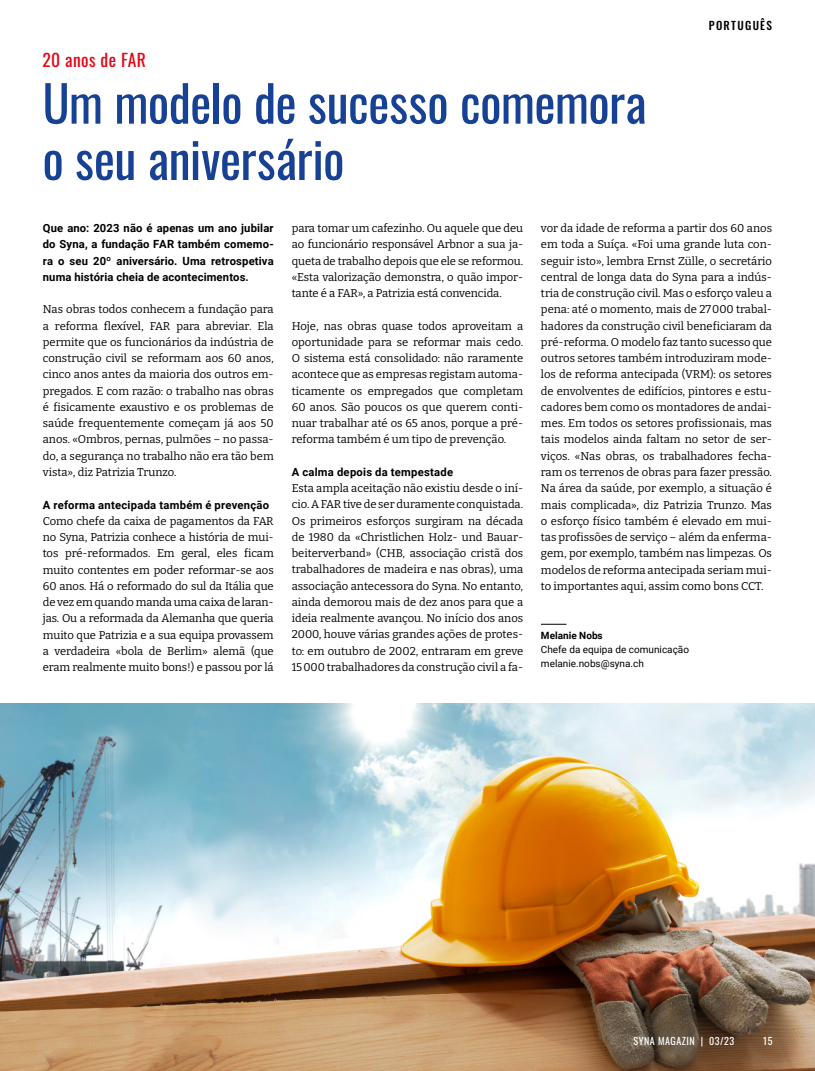
<style>
.page{position:relative;width:815px;height:1071px;background:#fff}
.page>*{position:absolute;margin:0;border:0;box-sizing:border-box;transform-origin:0 0}
.t1{font:50px/56.2px "Oswald";letter-spacing:-.01em;color:#164194}
.t2{font:17.5px "Oswald";letter-spacing:.025em;color:#e30613}
.t3{font:11.25px/16.2px "Bitter";color:#000;text-align:justify}
.t4{font:700 11.25px/16.2px "Roboto";letter-spacing:.02em;color:#000;text-align:justify}
.t5{font:500 11.25px "Oswald";letter-spacing:.115em;color:#000}
.t6{font:10px/14.4px "Roboto";color:#000}
.t7{font:10px "Oswald";letter-spacing:.05em;color:#fff}
.t8{font:700 10px "Roboto";color:#000}
</style>
<div class="page">
<img style="left:0;top:703px;width:815px;height:367px">
<svg style="left:541px;top:623px;width:25px;height:1px"></svg>
<h2 class="t2" style="left:43px;top:45px;width:105px">20 anos de FAR</h2>
<h1 class="t1" style="left:43px;top:70px;width:606px">Um modelo de sucesso comemora o seu aniversário</h1>
<p class="t5" style="left:709px;top:16px;width:65px">PORTUGUÊS</p>
<p class="t4" style="left:43px;top:219px;width:232px">Que ano: 2023 não é apenas um ano jubilar do Syna, a fundação FAR também comemo&shy;ra o seu 20º aniversário. Uma retrospetiva numa história cheia de acontecimentos.</p>
<p class="t3" style="left:43px;top:301px;width:232px">Nas obras todos conhecem a fundação para a reforma flexível, FAR para abreviar. Ela permite que os funcionários da indústria de construção civil se reformam aos 60 anos, cinco anos antes da maioria dos outros em&shy;pregados. E com razão: o trabalho nas obras é fisicamente exaustivo e os problemas de saúde frequentemente começam já aos 50 anos. «Ombros, pernas, pulmões – no passa&shy;do, a segurança no trabalho não era tão bem vista», diz Patrizia Trunzo.</p>
<p class="t4" style="left:43px;top:496px;width:228px">A reforma antecipada também é prevenção</p>
<p class="t3" style="left:43px;top:512px;width:232px">Como chefe da caixa de pagamentos da FAR no Syna, Patrizia conhece a história de mui&shy;tos pré-reformados. Em geral, eles ficam muito contentes em poder reformar- se aos 60 anos. Há o reformado do sul da Itália que de vez em quando manda uma caixa de laran&shy;jas. Ou a reformada da Alemanha que queria muito que Patrizia e a sua equipa provassem a verdadeira «bola de Berlim» alemã (que eram realmente muito bons!) e passou por lá</p>
<p class="t3" style="left:292px;top:219px;width:233px">para tomar um cafezinho. Ou aquele que deu ao funcionário responsável Arbnor a sua ja&shy;queta de trabalho depois que ele se reformou. «Esta valorização demonstra, o quão impor&shy;tante é a FAR», a Patrizia está convencida.</p>
<p class="t3" style="left:292px;top:317px;width:233px">Hoje, nas obras quase todos aproveitam a oportunidade para se reformar mais cedo.<br>O sistema está consolidado: não raramente acontece que as empresas registam automa&shy;ticamente os empregados que completam 60 anos. São poucos os que querem conti&shy;nuar trabalhar até os 65 anos, porque a pré&shy;reforma também é um tipo de prevenção.</p>
<p class="t4" style="left:292px;top:463px;width:163px">A calma depois da tempestade</p>
<p class="t3" style="left:292px;top:479px;width:233px">Esta ampla aceitação não existiu desde o iní&shy;cio. A FAR tive de ser duramente conquistada.<br>Os primeiros esforços surgiram na década de 1980 da «Christlichen Holz- und Bauar&shy;beiterverband» (CHB, associação cristã dos trabalhadores de madeira e nas obras), uma associação antecessora do Syna. No entanto, ainda demorou mais de dez anos para que a ideia realmente avançou. No início dos anos 2000, houve várias grandes ações de protes&shy;to: em outubro de 2002, entraram em greve 15 000 trabalhadores da construção civil a fa-</p>
<p class="t3" style="left:541px;top:220px;width:233px;text-align:left">vor da idade de reforma a partir dos 60 anos em toda a Suíça. «Foi uma grande luta con&shy;seguir isto», lembra Ernst Zülle, o secretário central de longa data do Syna para a indús&shy;tria de construção civil. Mas o esforço valeu a pena: até o momento, mais de 27 000 trabal&shy;hadores da construção civil beneficiaram da pré- reforma. O modelo faz tanto sucesso que outros setores também introduziram mode&shy;los de reforma antecipada (VRM): os setores de envolventes de edifícios, pintores e estu&shy;cadores bem como os montadores de andai&shy;mes. Em todos os setores profissionais, mas tais modelos ainda faltam no setor de ser&shy;viços. «Nas obras, os trabalhadores fecha&shy;ram os terrenos de obras para fazer pressão.<br>Na área da saúde, por exemplo, a situação é mais complicada», diz Patrizia Trunzo. Mas o esforço físico também é elevado em mui&shy;tas profissões de serviço – além da enferma&shy;gem, por exemplo, também nas limpezas. Os modelos de reforma antecipada seriam mui&shy;to importantes aqui, assim como bons CCT.</p>
<p class="t8" style="left:541px;top:628px;width:63px">Melanie Nobs</p>
<p class="t6" style="left:541px;top:641px;width:150px">Chefe da equipa de comunicação melanie.nobs@syna.ch</p>
<p class="t7" style="left:634px;top:1031px;width:102px">SYNA MAGAZIN | 03/23</p>
<p class="t7" style="left:763px;top:1031px;width:11px">15</p>
</div>
